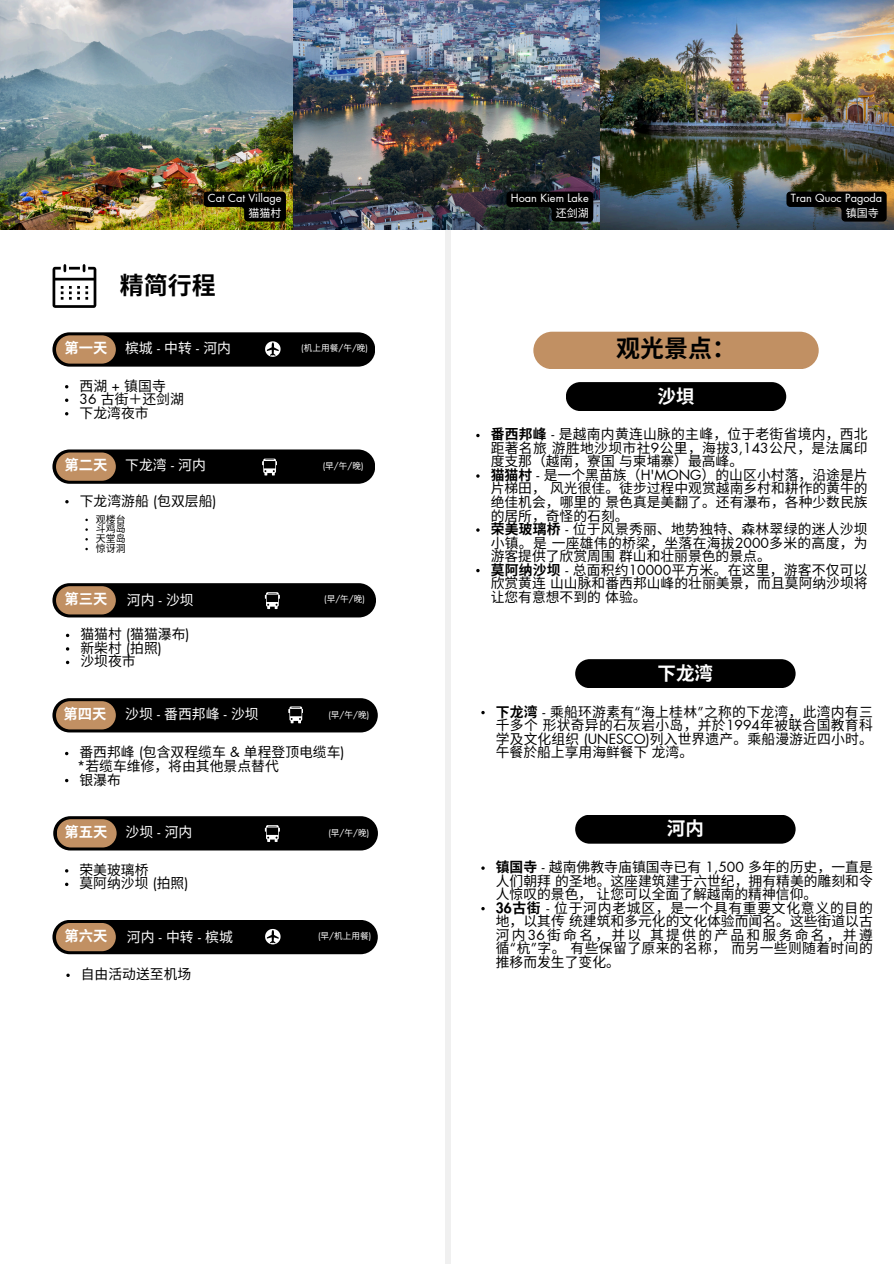
<style>
.page{position:relative;width:894px;height:1264px;background:#fff}
.page>*{position:absolute;margin:0;border:0;box-sizing:border-box;transform-origin:0 0}
.t1{font:700 24px "Noto Sans CJ Ksc";color:#000}
.t2{font:700 18.6px "Noto Sans CJ Ksc";color:#fff}
.t3{font:700 14.25px "Noto Sans CJ Ksc";color:#fff}
.t4{font:13.8px/13.5px "Noto Sans CJ Ksc";color:#000;text-align:justify}
.t5{font:13.8px "Noto Sans CJ Ksc";color:#fff}
.t6{font:10.95px/14.7px "Futura LT Pro";color:#fff;text-align:right}
.t7{font:9.9px "Noto Sans CJ Ksc";color:#000}
.t8{font:8.7px "Futura LT Pro";color:#fff}
.t9{font:8.7px "Noto Sans CJ Ksc";color:#fff}
.s1{font-family:"Noto Sans CJ Ksc"}
.s2{font-family:"Futura LT Pro"}
.s3{font-weight:700}
.s4{font-family:"Futura LT Pro";font-weight:800}
</style>
<div class="page">
<img style="left:0;top:0;width:893px;height:230px">
<div style="left:52px;top:332px;width:323px;height:34px;background:#000;border-radius:17px"></div>
<div style="left:56px;top:335px;width:60px;height:28px;background:#c19063;border-radius:14px"></div>
<div style="left:52px;top:449px;width:323px;height:35px;background:#000;border-radius:17px"></div>
<div style="left:56px;top:452px;width:60px;height:29px;background:#c19063;border-radius:14px"></div>
<div style="left:52px;top:583px;width:324px;height:34px;background:#000;border-radius:17px"></div>
<div style="left:56px;top:586px;width:60px;height:28px;background:#c19063;border-radius:14px"></div>
<div style="left:445px;top:230px;width:5px;height:1033px;background:#f0f0f0"></div>
<svg style="left:52px;top:264px;width:44px;height:44px"></svg>
<svg style="left:265px;top:341px;width:15px;height:16px"></svg>
<div style="left:565px;top:382px;width:221px;height:29px;background:#000;border-radius:14px"></div>
<div style="left:533px;top:332px;width:285px;height:37px;background:#c19063;border-radius:19px"></div>
<div style="left:53px;top:816px;width:325px;height:34px;background:#000;border-radius:17px"></div>
<div style="left:57px;top:819px;width:59px;height:28px;background:#c19063;border-radius:14px"></div>
<div style="left:52px;top:919px;width:325px;height:35px;background:#000;border-radius:17px"></div>
<div style="left:56px;top:922px;width:60px;height:29px;background:#c19063;border-radius:14px"></div>
<div style="left:52px;top:698px;width:325px;height:34px;background:#000;border-radius:17px"></div>
<div style="left:56px;top:701px;width:60px;height:28px;background:#c19063;border-radius:14px"></div>
<svg style="left:265px;top:592px;width:14px;height:17px"></svg>
<svg style="left:265px;top:929px;width:15px;height:15px"></svg>
<svg style="left:65px;top:500px;width:4px;height:3px"></svg>
<svg style="left:203px;top:191px;width:83px;height:31px;background:#2c2906"></svg>
<svg style="left:506px;top:191px;width:87px;height:31px;background:#080b0a"></svg>
<svg style="left:786px;top:191px;width:100px;height:31px;background:#14191d"></svg>
<svg style="left:262px;top:458px;width:15px;height:17px"></svg>
<div style="left:575px;top:659px;width:220px;height:29px;background:#000;border-radius:14px"></div>
<svg style="left:265px;top:825px;width:14px;height:17px"></svg>
<svg style="left:65px;top:398px;width:3px;height:4px"></svg>
<svg style="left:288px;top:706px;width:15px;height:17px"></svg>
<svg style="left:66px;top:973px;width:4px;height:4px"></svg>
<div style="left:575px;top:814px;width:220px;height:29px;background:#000;border-radius:14px"></div>
<p class="t6" style="left:208px;top:191px;width:75px">Cat Cat Village<span class="s1">猫猫村</span></p>
<p class="t6" style="left:510px;top:191px;width:79px">Hoan Kiem Lake<span class="s1">还剑湖</span></p>
<p class="t6" style="left:845px;top:191px;width:38px;text-align:left;text-indent:-55px">Tran Quoc Pagoda<span class="s1">镇国寺</span></p>
<p class="t1" style="left:120px;top:266px;width:97px">精简行程</p>
<h6 class="t3" style="left:64px;top:336px;width:44px">第一天</h6>
<h6 class="t5" style="left:125px;top:336px;width:107px">槟城<span class="s2">-</span>中转<span class="s2">-</span>河内</h6>
<p class="t4" style="left:79px;top:378px;width:88px">西湖 <span class="s2">+</span> 镇国寺</p>
<p class="t4" style="left:79px;top:391px;width:106px"><span class="s2">36</span> 古街＋还剑湖</p>
<p class="t4" style="left:79px;top:405px;width:71px">下龙湾夜市</p>
<p class="t3" style="left:64px;top:453px;width:44px">第二天</p>
<h1 class="t4" style="left:80px;top:493px;width:138px">下龙湾游船 <span class="s2">(</span>包双层船<span class="s2">)</span></h1>
<p class="t5" style="left:125px;top:454px;width:82px">下龙湾 <span class="s2">-</span> 河内</p>
<h3 class="t7" style="left:96px;top:511px;width:31px">观楼台</h3>
<h4 class="t7" style="left:96px;top:521px;width:31px">斗鸡岛</h4>
<p class="t7" style="left:96px;top:530px;width:31px">天堂岛</p>
<p class="t7" style="left:96px;top:540px;width:31px">惊讶洞</p>
<h3 class="t3" style="left:64px;top:587px;width:44px">第三天</h3>
<h4 class="t4" style="left:80px;top:627px;width:111px">猫猫村 <span class="s2">(</span>猫猫瀑布<span class="s2">)</span></h4>
<p class="t4" style="left:80px;top:640px;width:83px">新柴村 <span class="s2">(</span>拍照<span class="s2">)</span></p>
<p class="t4" style="left:80px;top:654px;width:57px">沙坝夜市</p>
<h6 class="t5" style="left:127px;top:589px;width:68px">河内 <span class="s2">-</span> 沙坝</h6>
<p class="t9" style="left:301px;top:341px;width:68px"><span class="s2">(</span>机上用餐<span class="s2">/</span>午<span class="s2">/</span>晚<span class="s2">)</span></p>
<p class="t8" style="left:323px;top:461px;width:42px">(<span class="s1">早</span>/<span class="s1">午</span>/<span class="s1">晚</span>)</p>
<p class="t8" style="left:324px;top:595px;width:42px">(<span class="s1">早</span>/<span class="s1">午</span>/<span class="s1">晚</span>)</p>
<h5 class="t3" style="left:64px;top:702px;width:44px">第四天</h5>
<p class="t5" style="left:125px;top:702px;width:135px">沙坝 <span class="s2">-</span> 番西邦峰 <span class="s2">-</span> 沙坝</p>
<p class="t8" style="left:328px;top:710px;width:42px">(<span class="s1">早</span>/<span class="s1">午</span>/<span class="s1">晚</span>)</p>
<h3 class="t4" style="left:79px;top:745px;width:266px">番西邦峰 <span class="s2">(</span>包含双程缆车 <span class="s2">&amp;</span> 单程登顶电缆车<span class="s2">)</span></h3>
<h4 class="t4" style="left:77px;top:758px;width:203px"><span class="s2">*</span>若缆车维修，将由其他景点替代</h4>
<p class="t4" style="left:79px;top:772px;width:43px">银瀑布</p>
<p class="t3" style="left:64px;top:820px;width:44px">第五天</p>
<p class="t5" style="left:126px;top:820px;width:68px">沙坝 <span class="s2">-</span> 河内</p>
<p class="t8" style="left:328px;top:828px;width:42px">(<span class="s1">早</span>/<span class="s1">午</span>/<span class="s1">晚</span>)</p>
<p class="t4" style="left:79px;top:862px;width:70px">荣美玻璃桥</p>
<h3 class="t4" style="left:79px;top:875px;width:110px">莫阿纳沙坝 <span class="s2">(</span>拍照<span class="s2">)</span></h3>
<p class="t3" style="left:64px;top:924px;width:44px">第六天</p>
<h4 class="t5" style="left:127px;top:925px;width:107px">河内<span class="s2">-</span>中转<span class="s2">-</span>槟城</h4>
<p class="t9" style="left:318px;top:929px;width:55px"><span class="s2">(</span>早<span class="s2">/</span>机上用餐<span class="s2">)</span></p>
<p class="t4" style="left:81px;top:966px;width:112px">自由活动送至机场</p>
<p class="t1" style="left:616px;top:329px;width:121px">观光景点：</p>
<h3 class="t2" style="left:657px;top:381px;width:39px">沙垻</h3>
<h4 class="t4" style="left:490px;top:427px;width:378px"><span class="s3">番西邦峰</span> <span class="s2">-</span> 是越南内黄连山脉的主峰，位于老街省境内，西北距著名旅游胜地沙坝市社<span class="s2">9</span>公里，海拔<span class="s2">3,143</span>公尺，是法属印度支那（越南，寮国与柬埔寨）最高峰。</h4>
<p class="t4" style="left:490px;top:467px;width:378px;text-align:left"><span class="s3">猫猫村</span> <span class="s2">-</span> 是一个黑苗族（<span class="s2">H'MONG</span>）的山区小村落，沿途是片片梯田，风光很佳。徒步过程中观赏越南乡村和耕作的黄牛的绝佳机会，哪里的景色真是美翻了。还有瀑布，各种少数民族的居所，奇怪的石刻。</p>
<p class="t4" style="left:490px;top:521px;width:378px"><span class="s3">荣美玻璃桥</span> <span class="s2">-</span> 位于风景秀丽、地势独特、森林翠绿的迷人沙坝小镇。是一座雄伟的桥梁，坐落在海拔<span class="s2">2000</span>多米的高度，为游客提供了欣赏周围群山和壮丽景色的景点。</p>
<p class="t4" style="left:490px;top:562px;width:378px"><span class="s3">莫阿纳沙坝</span> <span class="s2">-</span> 总面积约<span class="s2">10000</span>平方米。在这里，游客不仅可以欣赏黄连山山脉和番西邦山峰的壮丽美景，而且莫阿纳沙坝将让您有意想不到的体验。</p>
<h3 class="t2" style="left:657px;top:658px;width:57px">下龙湾</h3>
<h4 class="t4" style="left:495px;top:704px;width:378px"><span class="s3">下龙湾</span> <span class="s2">-</span> 乘船环游素有<span class="s2">“</span>海上桂林<span class="s2">”</span>之称的下龙湾，此湾内有三千多个形状奇异的石灰岩小岛，并於<span class="s2">1994</span>年被联合国教育科学及文化组织 <span class="s2">(UNESCO)</span>列入世界遗产。乘船漫游近四小时。午餐於船上享用海鲜餐下龙湾。</h4>
<p class="t2" style="left:666px;top:813px;width:39px">河内</p>
<h1 class="t4" style="left:495px;top:859px;width:378px"><span class="s3">镇国寺</span> <span class="s2">-</span> 越南佛教寺庙镇国寺已有 <span class="s2">1,500</span> 多年的历史，一直是人们朝拜的圣地。这座建筑建于六世纪，拥有精美的雕刻和令人惊叹的景色，让您可以全面了解越南的精神信仰。</h1>
<h2 class="t4" style="left:495px;top:900px;width:378px"><span class="s4">36</span><span class="s3">古街</span> <span class="s2">-</span> 位于河内老城区，是一个具有重要文化意义的目的地，以其传统建筑和多元化的文化体验而闻名。这些街道以古河内<span class="s2">36</span>街命名，并以 其提供的产品和服务命名，并遵循<span class="s2">“</span>杭<span class="s2">”</span>字。有些保留了原来的名称，而另一些则随着时间的推移而发生了变化。</h2>
</div>
